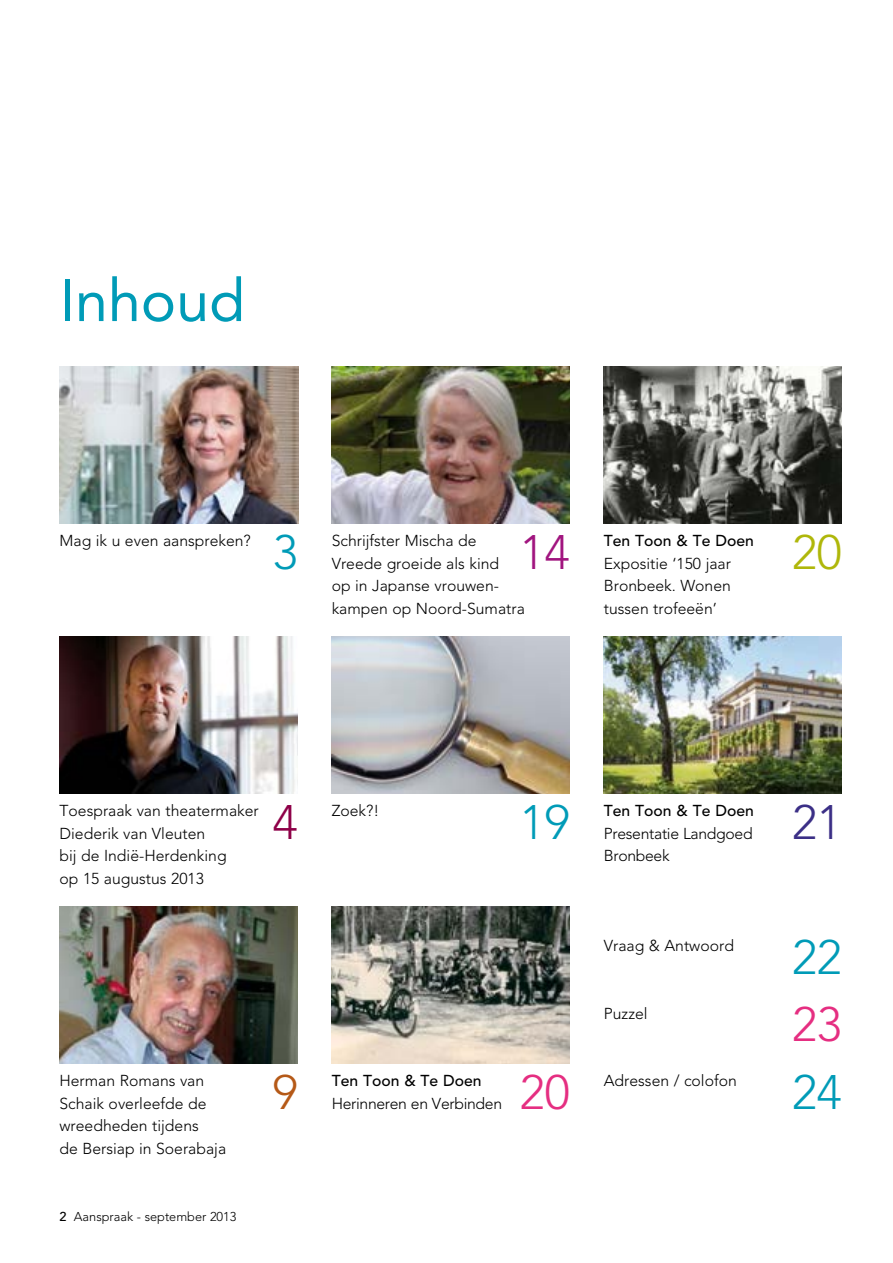
<style>
.page{position:relative;width:893px;height:1263px;background:#fff}
.page>*{position:absolute;margin:0;border:0;box-sizing:border-box;transform-origin:0 0}
.t1{font:59.25px "Avenir LT Std";color:#009bb7}
.t2{font:300 48px "Avenir LT Std";color:#009bb7}
.t3{font:300 48px "Avenir LT Std";color:#e52e81}
.t4{font:300 48px "Avenir LT Std";color:#a1157f}
.t5{font:300 48px "Avenir LT Std";color:#afb70a}
.t6{font:300 48px "Avenir LT Std";color:#3b2f86}
.t7{font:300 48px "Avenir LT Std";color:#b55917}
.t8{font:300 48px "Avenir LT Std";color:#8e0048}
.SVB_Inhoud{font:300 15.75px "Avenir LT Std";color:#000}
.SVB_Body{font:300 15.75px "Avenir LT Std";color:#000}
.SVB_Body-2{font:300 15.75px "Avenir LT Std";letter-spacing:-.02em;color:#000}
.SVB_Body-3{font:500 15.75px "Avenir LT Std";color:#000}
.t9{font:300 12.75px "Avenir LT Std";color:#000}
.s1{font-weight:500}
.s2{font-style:inherit}
</style>
<div class="page">
<img style="left:60px;top:366px;width:238px;height:158px">
<img style="left:60px;top:636px;width:238px;height:158px">
<img style="left:60px;top:906px;width:238px;height:158px">
<img style="left:332px;top:366px;width:238px;height:158px">
<img style="left:332px;top:636px;width:238px;height:158px">
<img style="left:332px;top:906px;width:238px;height:158px">
<img style="left:604px;top:366px;width:238px;height:158px">
<img style="left:604px;top:636px;width:238px;height:158px">
<p class="t1" style="left:60px;top:266px;width:187px">Inhoud</p>
<p class="SVB_Inhoud" style="left:60px;top:531px;width:193px">Mag ik u even aanspreken?</p>
<p class="SVB_Inhoud" style="left:332px;top:531px;width:146px">Schrijfster Mischa de</p>
<p class="SVB_Inhoud" style="left:332px;top:554px;width:169px">Vreede groeide als kind</p>
<p class="SVB_Inhoud" style="left:332px;top:576px;width:169px">op in Japanse vrouwen-</p>
<p class="SVB_Inhoud" style="left:332px;top:599px;width:195px">kampen op Noord-Sumatra</p>
<h2 class="t2" style="left:273px;top:524px;width:26px">3</h2>
<h2 class="t4" style="left:520px;top:524px;width:51px">14</h2>
<h2 class="t5" style="left:792px;top:524px;width:51px">20</h2>
<p class="SVB_Body-3" style="left:604px;top:531px;width:152px">Ten Toon &amp; Te Doen</p>
<p class="SVB_Body" style="left:604px;top:554px;width:129px">Expositie ‘150 jaar</p>
<p class="SVB_Body" style="left:604px;top:576px;width:129px">Bronbeek. Wonen</p>
<p class="SVB_Body" style="left:604px;top:599px;width:115px">tussen trofeeën’</p>
<p class="SVB_Inhoud" style="left:60px;top:801px;width:201px">Toespraak van theatermaker</p>
<p class="SVB_Inhoud" style="left:60px;top:824px;width:147px">Diederik van Vleuten</p>
<p class="SVB_Inhoud" style="left:60px;top:846px;width:169px">bij de Indië-Herdenking</p>
<p class="SVB_Inhoud" style="left:60px;top:869px;width:146px">op 15 augustus 2013</p>
<h2 class="t8" style="left:273px;top:794px;width:26px">4</h2>
<h2 class="t2" style="left:520px;top:794px;width:51px">19</h2>
<p class="SVB_Body" style="left:332px;top:801px;width:49px">Zoek?!</p>
<p class="SVB_Body" style="left:60px;top:1071px;width:146px">Herman Romans van</p>
<p class="SVB_Body" style="left:60px;top:1094px;width:148px">Schaik overleefde de</p>
<p class="SVB_Body" style="left:60px;top:1116px;width:141px">wreedheden tijdens</p>
<p class="SVB_Body" style="left:60px;top:1139px;width:168px">de Bersiap in Soerabaja</p>
<p class="t9" style="left:60px;top:1209px;width:178px"><span class="s1">2</span> <span class="s2">A</span>anspraak <span class="s2">-</span> september 2013</p>
<h2 class="t7" style="left:273px;top:1064px;width:26px">9</h2>
<h2 class="t3" style="left:520px;top:1064px;width:51px">20</h2>
<p class="SVB_Body-3" style="left:332px;top:1071px;width:152px">Ten Toon &amp; Te Doen</p>
<p class="SVB_Body-2" style="left:332px;top:1094px;width:172px">Herinneren en Verbinden</p>
<p class="SVB_Body-3" style="left:604px;top:801px;width:152px">Ten Toon &amp; Te Doen</p>
<p class="SVB_Body-2" style="left:604px;top:824px;width:150px">Presentatie Landgoed</p>
<p class="SVB_Body-2" style="left:604px;top:846px;width:67px">Bronbeek</p>
<p class="SVB_Body" style="left:604px;top:936px;width:132px">Vraag &amp; Antwoord</p>
<p class="SVB_Inhoud" style="left:604px;top:1004px;width:45px">Puzzel</p>
<p class="SVB_Inhoud" style="left:604px;top:1071px;width:135px">Adressen / colofon</p>
<h2 class="t6" style="left:792px;top:794px;width:51px">21</h2>
<h2 class="t2" style="left:792px;top:929px;width:51px">22</h2>
<h2 class="t3" style="left:792px;top:996px;width:51px">23</h2>
<h2 class="t2" style="left:792px;top:1064px;width:51px">24</h2>
</div>
